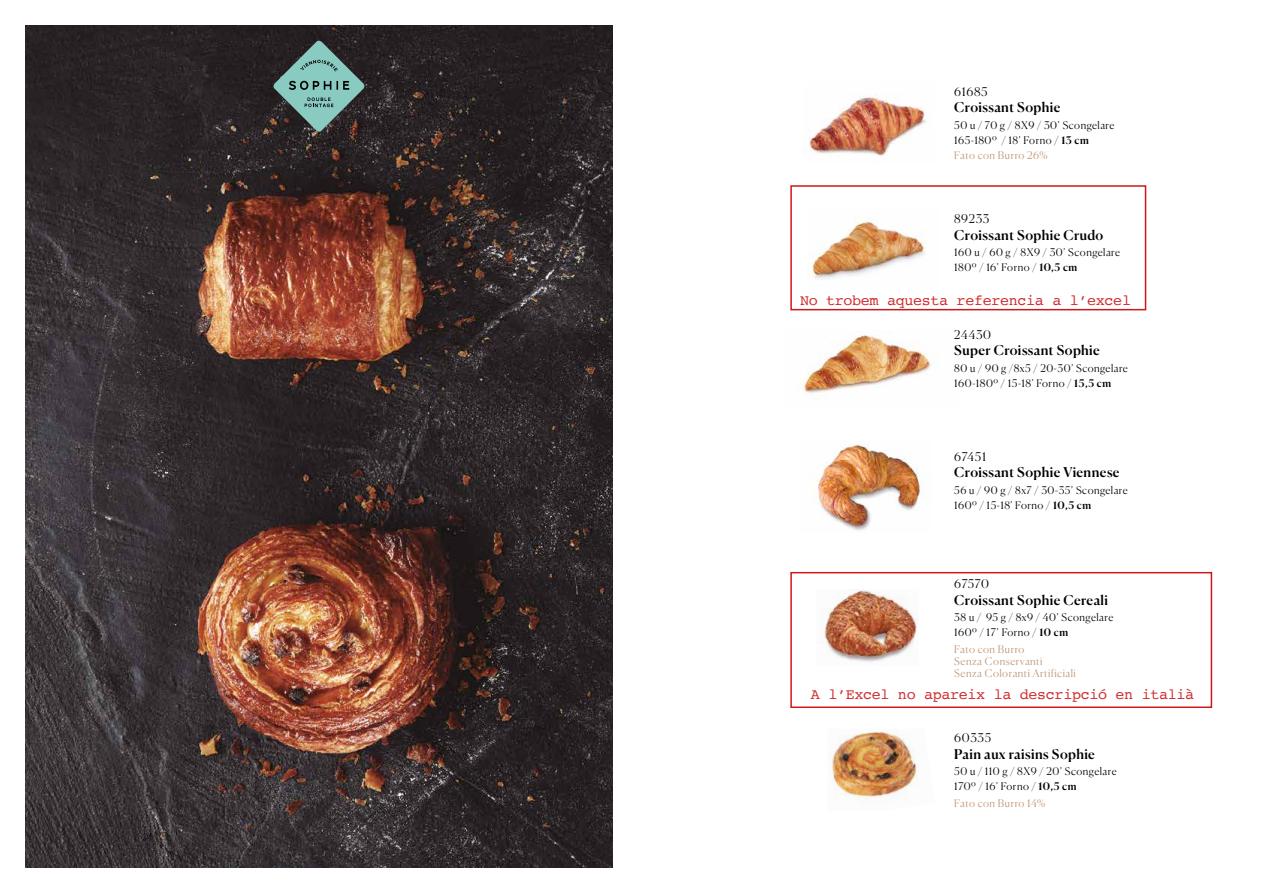
<style>
.page{position:relative;width:1276px;height:893px;background:#fff}
.page>*{position:absolute;margin:0;border:0;box-sizing:border-box;transform-origin:0 0}
.t1{font:15px "Courier";letter-spacing:-.02em;color:#d02d2f}
.t2{font:500 13.5px "Canela";letter-spacing:.03em;color:#000}
.t3{font:300 12px "Canela";letter-spacing:.055em;color:#000}
.t4{font:300 10.5px/15px "Canela";letter-spacing:.05em;color:#000}
.t5{font:300 10.5px/12px "Canela";letter-spacing:.05em;color:#c09473}
.s1{font-weight:500}
.s2{color:#c09473}
</style>
<div class="page">
<div style="left:790px;top:572px;width:422px;height:136px;border:2px solid #cd1719"></div>
<img style="left:26px;top:26px;width:586px;height:841px">
<svg style="left:272px;top:39px;width:94px;height:94px"></svg>
<img style="left:809px;top:96px;width:117px;height:60px">
<img style="left:807px;top:217px;width:119px;height:62px">
<img style="left:829px;top:729px;width:89px;height:73px">
<img style="left:818px;top:589px;width:99px;height:73px">
<img style="left:803px;top:335px;width:132px;height:59px">
<img style="left:810px;top:444px;width:111px;height:87px">
<div style="left:790px;top:185px;width:356px;height:125px;border:2px solid #cd1719"></div>
<p class="t3" style="left:954px;top:82px;width:35px">61685</p>
<p class="t2" style="left:954px;top:97px;width:107px">Croissant Sophie</p>
<p class="t4" style="left:954px;top:116px;width:162px">50 u / 70 g / 8X9 / 30’ Scongelare<br>165-180º / 18’ Forno / <span class="s1">13 cm<br></span><span class="s2">Fato con Burro 26%</span></p>
<p class="t3" style="left:954px;top:210px;width:37px">89233</p>
<p class="t2" style="left:954px;top:225px;width:150px">Croissant Sophie Crudo</p>
<p class="t4" style="left:954px;top:244px;width:167px">160 u / 60 g / 8X9 / 30’ Scongelare<br>180º / 16’ Forno / <span class="s1">10,5 cm</span></p>
<h1 class="t1" style="left:800px;top:289px;width:332px">No trobem aquesta referencia a l’excel</h1>
<p class="t3" style="left:954px;top:325px;width:38px">24430</p>
<p class="t2" style="left:954px;top:340px;width:147px">Super Croissant Sophie</p>
<p class="t4" style="left:954px;top:359px;width:175px">80 u / 90 g /8x5 / 20-30’ Scongelare<br>160-180º / 15-18’ Forno / <span class="s1">15,5 cm</span></p>
<p class="t3" style="left:954px;top:447px;width:33px">67451</p>
<p class="t2" style="left:954px;top:462px;width:167px">Croissant Sophie Viennese</p>
<p class="t4" style="left:954px;top:481px;width:175px">56 u / 90 g / 8x7 / 30-35’ Scongelare<br>160º / 15-18’ Forno / <span class="s1">10,5 cm</span></p>
<p class="t3" style="left:954px;top:574px;width:36px">67570</p>
<p class="t2" style="left:954px;top:589px;width:155px">Croissant Sophie Cereali</p>
<p class="t4" style="left:954px;top:609px;width:160px">38 u / 95 g / 8x9 / 40’ Scongelare<br>160º / 17’ Forno / <span class="s1">10 cm</span></p>
<p class="t5" style="left:954px;top:642px;width:123px">Fato con Burro<br>Senza Conservanti<br>Senza Coloranti Artificiali</p>
<h1 class="t1" style="left:811px;top:682px;width:385px">A l’Excel no apareix la descripció en italià</h1>
<p class="t3" style="left:954px;top:728px;width:38px">60335</p>
<p class="t2" style="left:954px;top:743px;width:142px">Pain aux raisins Sophie</p>
<p class="t4" style="left:954px;top:763px;width:164px">50 u / 110 g / 8X9 / 20’ Scongelare<br>170º / 16’ Forno / <span class="s1">10,5 cm</span></p>
<p class="t5" style="left:954px;top:796px;width:93px">Fato con Burro 14%</p>
</div>
